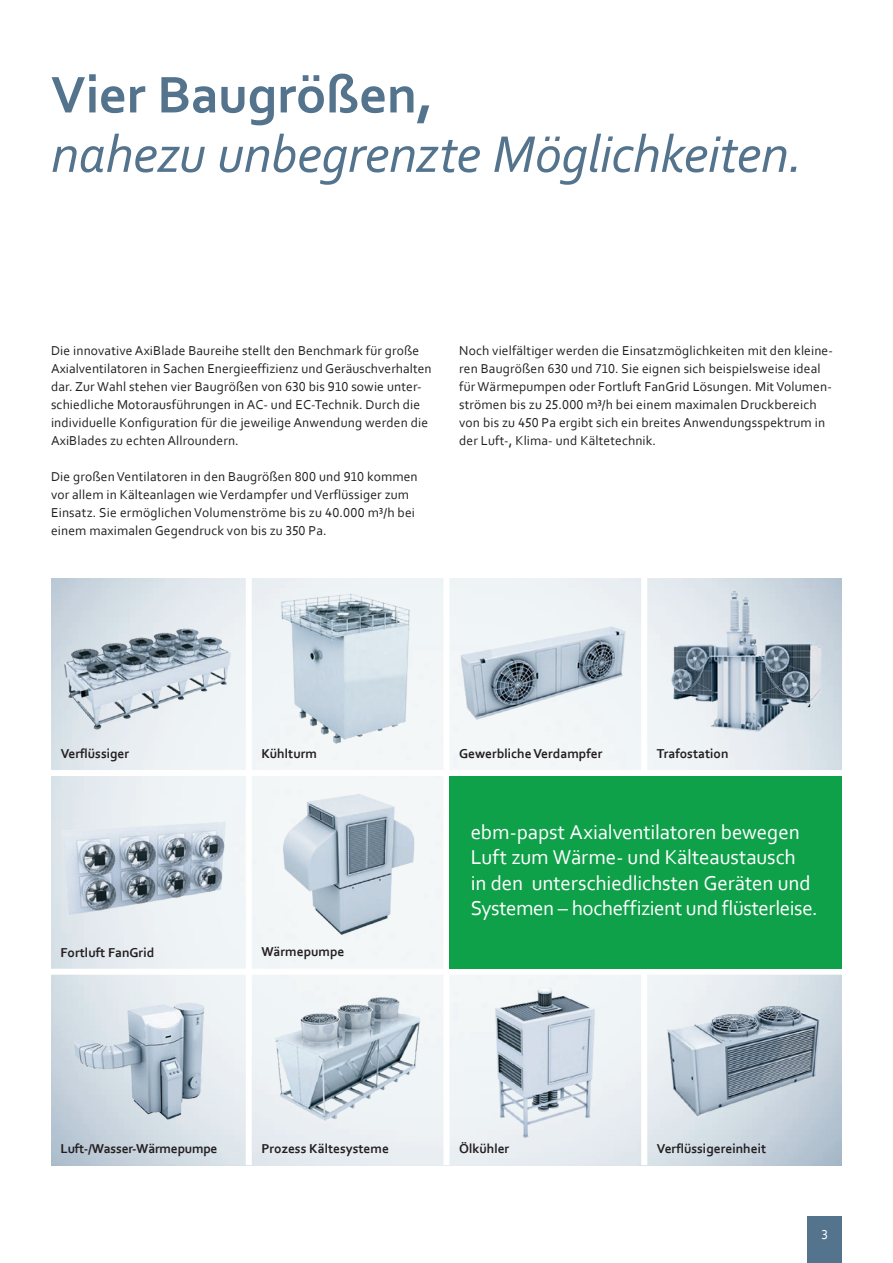
<style>
.page{position:relative;width:893px;height:1263px;background:#fff}
.page>*{position:absolute;margin:0;border:0;box-sizing:border-box;transform-origin:0 0}
.t1{font:italic 54px "Corbel";letter-spacing:-.01em;color:#54738c}
.t2{font:700 54px "Corbel";color:#54738c}
.t3{font:21px/25.5px "Corbel";letter-spacing:-.01em;color:#fff}
.t4{font:13.5px/18px "Corbel";letter-spacing:.01em;color:#231f20}
.t5{font:700 13.5px "Corbel";color:#231f20}
.t6{font:13.5px "Corbel";color:#fff}
</style>
<div class="page">
<img style="left:449px;top:579px;width:186px;height:186px">
<img style="left:51px;top:975px;width:195px;height:185px">
<img style="left:252px;top:975px;width:191px;height:188px">
<img style="left:262px;top:581px;width:174px;height:174px">
<img style="left:449px;top:975px;width:192px;height:188px">
<img style="left:647px;top:578px;width:195px;height:191px">
<img style="left:53px;top:585px;width:186px;height:158px">
<img style="left:647px;top:975px;width:195px;height:185px">
<img style="left:51px;top:805px;width:184px;height:132px">
<img style="left:264px;top:779px;width:171px;height:171px">
<div style="left:449px;top:776px;width:393px;height:193px;background:#0fa14a"></div>
<div style="left:808px;top:1216px;width:34px;height:47px;background:#54738c"></div>
<h1 class="t2" style="left:51px;top:61px;width:384px">Vier Baugrößen,</h1>
<h1 class="t1" style="left:51px;top:120px;width:753px">nahezu unbegrenzte Möglichkeiten.</h1>
<p class="t4" style="left:51px;top:341px;width:382px">Die innovative AxiBlade Baureihe stellt den Benchmark für große Axialventilatoren in Sachen Energieeffizienz und Geräuschverhalten dar. Zur Wahl stehen vier Baugrößen von 630 bis 910 sowie unter&shy;schiedliche Motorausführungen in AC- und EC-Technik. Durch die individuelle Konfiguration für die jeweilige Anwendung werden die AxiBlades zu echten Allroundern.</p>
<p class="t4" style="left:51px;top:467px;width:368px">Die großen Ventilatoren in den Baugrößen 800 und 910 kommen vor allem in Kälteanlagen wie Verdampfer und Verflüssiger zum Einsatz. Sie ermöglichen Volumenströme bis zu 40.000 m³/h bei einem maximalen Gegendruck von bis zu 350 Pa.</p>
<p class="t4" style="left:459px;top:341px;width:375px">Noch vielfältiger werden die Einsatzmöglichkeiten mit den kleine&shy;ren Baugrößen 630 und 710. Sie eignen sich beispielsweise ideal für Wärmepumpen oder Fortluft FanGrid Lösungen. Mit Volumen&shy;strömen bis zu 25.000 m³/h bei einem maximalen Druckbereich von bis zu 450 Pa ergibt sich ein breites Anwendungsspektrum in der Luft-, Klima- und Kältetechnik.</p>
<p class="t5" style="left:61px;top:745px;width:70px">Verflüssiger</p>
<p class="t5" style="left:657px;top:745px;width:73px">Trafostation</p>
<p class="t5" style="left:459px;top:745px;width:145px">Gewerbliche Verdampfer</p>
<p class="t5" style="left:261px;top:745px;width:57px">Kühlturm</p>
<p class="t5" style="left:61px;top:944px;width:95px">Fortluft FanGrid</p>
<p class="t5" style="left:261px;top:943px;width:85px">Wärmepumpe</p>
<h2 class="t3" style="left:471px;top:819px;width:348px">ebm-papst Axialventilatoren bewegen Luft zum Wärme- und Kälteaustausch<br>in den unterschiedlichsten Geräten und Systemen – hocheffizient und flüsterleise.</h2>
<p class="t5" style="left:61px;top:1140px;width:158px">Luft-/Wasser-Wärmepumpe</p>
<p class="t5" style="left:261px;top:1140px;width:129px">Prozess Kältesysteme</p>
<p class="t5" style="left:459px;top:1140px;width:52px">Ölkühler</p>
<p class="t5" style="left:657px;top:1140px;width:111px">Verflüssigereinheit</p>
<p class="t6" style="left:821px;top:1226px;width:8px">3</p>
</div>
